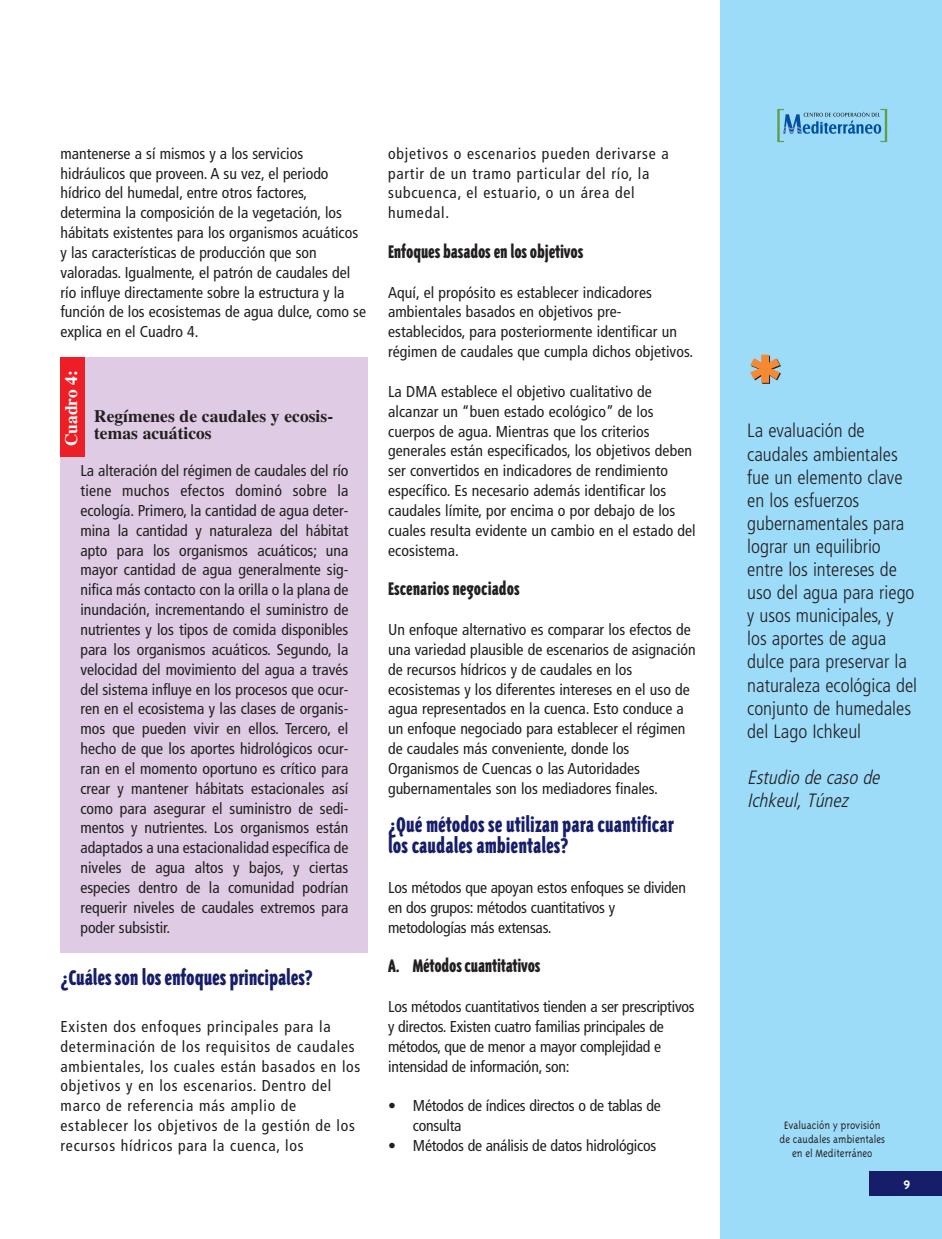
<style>
.page{position:relative;width:942px;height:1239px;background:#fff}
.page>*{position:absolute;margin:0;border:0;box-sizing:border-box;transform-origin:0 0}
.t1{font:700 84px "Triplex";color:#f68934}
.t2{font:900 24.5px/21px "Triplex Cond";color:#171e69}
.t3{font:900 21px "Triplex Cond";letter-spacing:-.005em;color:#231f20}
.t4{font:300 condensed 19.25px/23.1px "Frutiger";color:#231f20}
.t5{font:italic 300 condensed 19.25px/23.1px "Frutiger";color:#231f20}
.t6{font:700 17.5px/17.5px "Times";color:#231f20}
.t7{font:700 17.5px "Times";color:#fff}
.t8{font:condensed 15.75px/19.8px "Frutiger";color:#231f20}
.t9{font:condensed 15.75px/19.8px "Frutiger";letter-spacing:.05em;color:#231f20}
.t10{font:700 14px "Triplex";color:#fff}
.t11{font:300 12.25px/14px "Triplex";color:#231f20;text-align:center;scale:.9 1}
</style>
<div class="page">
<div style="left:720px;top:0;width:222px;height:1239px;background:#9ddcf9"></div>
<div style="left:869px;top:1171px;width:73px;height:25px;background:#171e69"></div>
<svg style="left:777px;top:109px;width:110px;height:33px"></svg>
<div style="left:61px;top:357px;width:307px;height:595px;background:#dfcce4"></div>
<div style="left:61px;top:357px;width:24px;height:99px;background:#ed1e25"></div>
<p class="t8" style="left:61px;top:145px;width:307px">mantenerse a sí mismos y a los servicios hidráulicos que proveen. A su vez, el periodo hídrico del humedal, entre otros factores, determina la composición de la vegetación, los hábitats existentes para los organismos acuáticos y las características de producción que son valoradas. Igualmente, el patrón de caudales del río influye directamente sobre la estructura y la función de los ecosistemas de agua dulce, como se explica en el Cuadro 4.</p>
<p class="t7" style="left:65px;top:446px;width:78px;rotate:-90deg">Cuadro 4:</p>
<p class="t6" style="left:94px;top:409px;width:240px">Regímenes de caudales y ecosis&shy;temas acuáticos</p>
<p class="t8" style="left:80px;top:462px;width:269px;text-align:justify">La alteración del régimen de caudales del río tiene muchos efectos dominó sobre la ecología. Primero, la cantidad de agua deter&shy;mina la cantidad y naturaleza del hábitat apto para los organismos acuáticos; una mayor cantidad de agua generalmente sig&shy;nifica más contacto con la orilla o la plana de inundación, incrementando el suministro de nutrientes y los tipos de comida disponibles para los organismos acuáticos. Segundo, la velocidad del movimiento del agua a través del sistema influye en los procesos que ocur&shy;ren en el ecosistema y las clases de organis&shy;mos que pueden vivir en ellos. Tercero, el hecho de que los aportes hidrológicos ocur&shy;ran en el momento oportuno es crítico para crear y mantener hábitats estacionales así como para asegurar el suministro de sedi&shy;mentos y nutrientes. Los organismos están adaptados a una estacionalidad específica de niveles de agua altos y bajos, y ciertas especies dentro de la comunidad podrían requerir niveles de caudales extremos para poder subsistir.</p>
<h2 class="t2" style="left:61px;top:968px;width:254px">¿Cuáles son los enfoques principales?</h2>
<p class="t9" style="left:61px;top:1018px;width:301px">Existen dos enfoques principales para la determinación de los requisitos de caudales ambientales, los cuales están basados en los objetivos y en los escenarios. Dentro del marco de referencia más amplio de establecer los objetivos de la gestión de los recursos hídricos para la cuenca, los</p>
<p class="t9" style="left:388px;top:145px;width:282px">objetivos o escenarios pueden derivarse a partir de un tramo particular del río, la subcuenca, el estuario, o un área del humedal.</p>
<h3 class="t3" style="left:388px;top:243px;width:197px">Enfoques basados en los objetivos</h3>
<p class="t8" style="left:388px;top:284px;width:306px">Aquí, el propósito es establecer indicadores ambientales basados en objetivos pre&shy;establecidos, para posteriormente identificar un régimen de caudales que cumpla dichos objetivos.</p>
<p class="t8" style="left:388px;top:383px;width:309px">La DMA establece el objetivo cualitativo de alcanzar un “buen estado ecológico” de los cuerpos de agua. Mientras que los criterios generales están especificados, los objetivos deben ser convertidos en indicadores de rendimiento específico. Es necesario además identificar los caudales límite, por encima o por debajo de los cuales resulta evidente un cambio en el estado del ecosistema.</p>
<h3 class="t3" style="left:388px;top:580px;width:133px">Escenarios negociados</h3>
<p class="t8" style="left:388px;top:621px;width:309px">Un enfoque alternativo es comparar los efectos de una variedad plausible de escenarios de asignación de recursos hídricos y de caudales en los ecosistemas y los diferentes intereses en el uso de agua representados en la cuenca. Esto conduce a un enfoque negociado para establecer el régimen de caudales más conveniente, donde los Organismos de Cuencas o las Autoridades gubernamentales son los mediadores finales.</p>
<h2 class="t2" style="left:388px;top:815px;width:287px">¿Qué métodos se utilizan para cuantificar los caudales ambientales?</h2>
<p class="t8" style="left:388px;top:879px;width:299px">Los métodos que apoyan estos enfoques se dividen en dos grupos: métodos cuantitativos y metodologías más extensas.</p>
<h3 class="t3" style="left:388px;top:957px;width:154px">A. Métodos cuantitativos</h3>
<p class="t8" style="left:388px;top:998px;width:308px">Los métodos cuantitativos tienden a ser prescriptivos y directos. Existen cuatro familias principales de métodos, que de menor a mayor complejidad e intensidad de información, son:</p>
<p class="t8" style="left:413px;top:1097px;width:249px;text-indent:-25px">• Métodos de índices directos o de tablas de consulta</p>
<p class="t8" style="left:388px;top:1137px;width:269px">• Métodos de análisis de datos hidrológicos</p>
<h1 class="t1" style="left:749px;top:353px;width:33px">*</h1>
<p class="t4" style="left:747px;top:421px;width:171px">La evaluación de caudales ambientales fue un elemento clave en los esfuerzos gubernamentales para lograr un equilibrio entre los intereses de uso del agua para riego y usos municipales, y los aportes de agua dulce para preservar la naturaleza ecológica del conjunto de humedales del Lago Ichkeul</p>
<p class="t5" style="left:747px;top:767px;width:138px">Estudio de caso de<br>Ichkeul,Túnez</p>
<p class="t11" style="left:779px;top:1119px;width:119px">Evaluación y provisión de caudales ambientales en el Mediterráneo</p>
<p class="t10" style="left:903px;top:1177px;width:8px">9</p>
</div>
